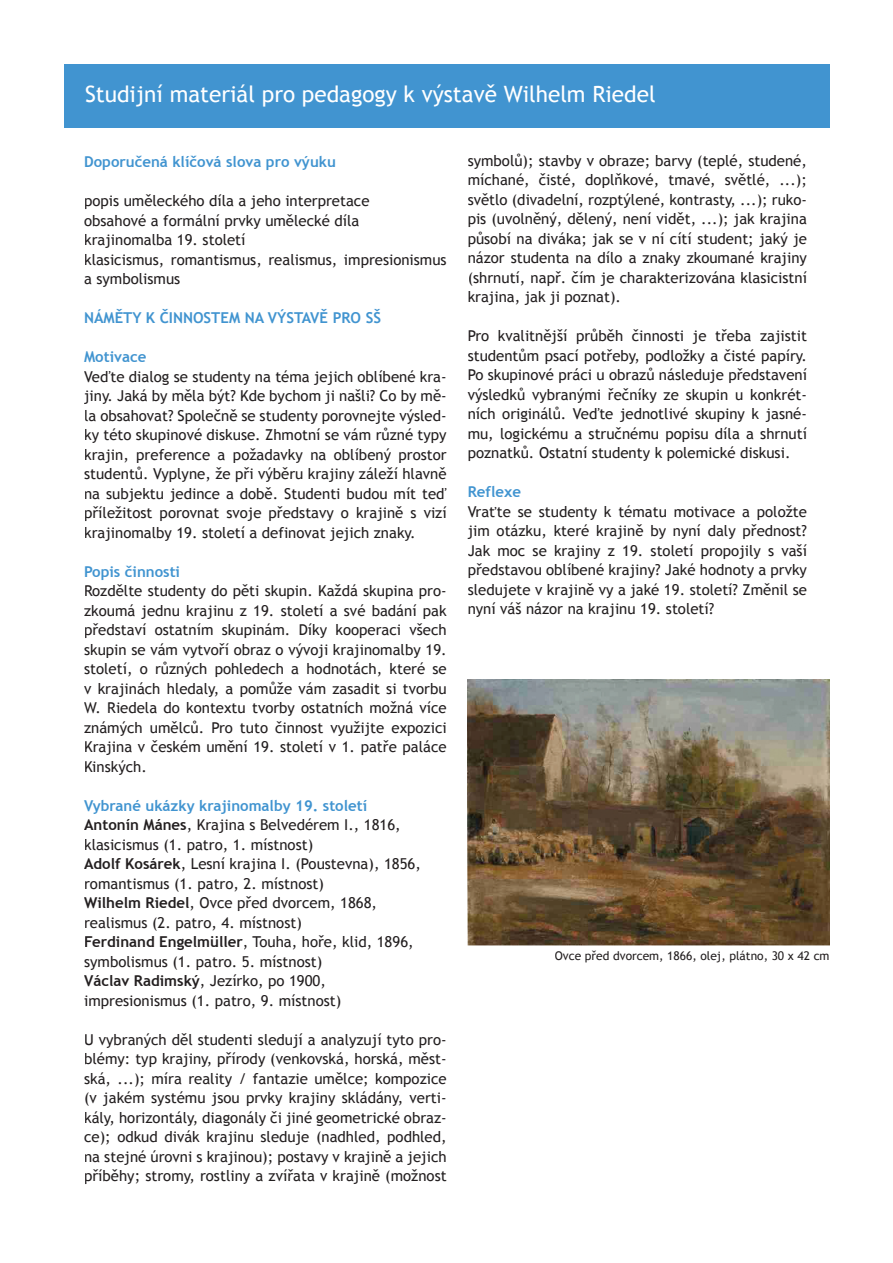
<style>
.page{position:relative;width:893px;height:1263px;background:#fff}
.page>*{position:absolute;margin:0;border:0;box-sizing:border-box;transform-origin:0 0}
.t1{font:22.5px "Trebuchet MS";color:#fff}
.t2{font:15px/19.5px "Trebuchet MS";color:#231f20;text-align:justify}
.t3{font:700 15px "Trebuchet MS";color:#4194d0}
.t4{font:12px "Trebuchet MS";color:#231f20}
.s1{font-weight:700;color:#4194d0}
.s2{font-weight:700}
</style>
<div class="page">
<div style="left:64px;top:64px;width:765px;height:64px;background:#4194d0"></div>
<img style="left:468px;top:679px;width:361px;height:266px">
<h1 class="t1" style="left:85px;top:81px;width:572px">Studijní materiál pro pedagogy k výstavě Wilhelm Riedel</h1>
<p class="t3" style="left:84px;top:153px;width:253px">Doporučená klíčová slova pro výuku</p>
<p class="t2" style="left:84px;top:191px;width:364px;text-align:left">popis uměleckého díla a jeho interpretace<br>obsahové a formální prvky umělecké díla krajinomalba 19. století<br>klasicismus, romantismus, realismus, impresionismus a symbolismus</p>
<p class="t3" style="left:84px;top:309px;width:298px">NÁMĚTY K ČINNOSTEM NA VÝSTAVĚ PRO SŠ</p>
<p class="t3" style="left:84px;top:348px;width:64px">Motivace</p>
<p class="t2" style="left:84px;top:367px;width:364px">Veďte dialog se studenty na téma jejich oblíbené kra&shy;jiny. Jaká by měla být? Kde bychom ji našli? Co by mě&shy;la obsahovat? Společně se studenty porovnejte výsled&shy;ky této skupinové diskuse. Zhmotní se vám různé typy krajin, preference a požadavky na oblíbený prostor studentů. Vyplyne, že při výběru krajiny záleží hlavně na subjektu jedince a době. Studenti budou mít teď příležitost porovnat svoje představy o krajině s vizí krajinomalby 19. století a definovat jejich znaky.</p>
<p class="t3" style="left:84px;top:562px;width:98px">Popis činnosti</p>
<p class="t2" style="left:84px;top:581px;width:364px">Rozdělte studenty do pěti skupin. Každá skupina pro&shy;zkoumá jednu krajinu z 19. století a své badání pak představí ostatním skupinám. Díky kooperaci všech skupin se vám vytvoří obraz o vývoji krajinomalby 19. století, o různých pohledech a hodnotách, které se v krajinách hledaly, a pomůže vám zasadit si tvorbu W. Riedela do kontextu tvorby ostatních možná více známých umělců. Pro tuto činnost využijte expozici Krajina v českém umění 19. století v 1. patře paláce Kinských.</p>
<p class="t2" style="left:84px;top:796px;width:338px;text-align:left"><span class="s1">Vybrané ukázky krajinomalby 19. století </span><span class="s2">Antonín Mánes</span>, Krajina s Belvedérem I., 1816, klasicismus (1. patro, 1. místnost)<br><span class="s2">Adolf Kosárek</span>, Lesní krajina I. (Poustevna), 1856, romantismus (1. patro, 2. místnost)<br><span class="s2">Wilhelm Riedel</span>, Ovce před dvorcem, 1868, realismus (2. patro, 4. místnost)<br><span class="s2">Ferdinand Engelmüller</span>, Touha, hoře, klid, 1896, symbolismus (1. patro. 5. místnost)<br><span class="s2">Václav Radimský</span>, Jezírko, po 1900, impresionismus (1. patro, 9. místnost)</p>
<p class="t2" style="left:84px;top:1030px;width:364px">U vybraných děl studenti sledují a analyzují tyto pro&shy;blémy: typ krajiny, přírody (venkovská, horská, měst&shy;ská, ...); míra reality / fantazie umělce; kompozice (v jakém systému jsou prvky krajiny skládány, verti&shy;kály, horizontály, diagonály či jiné geometrické obraz&shy;ce); odkud divák krajinu sleduje (nadhled, podhled, na stejné úrovni s krajinou); postavy v krajině a jejich příběhy; stromy, rostliny a zvířata v krajině (možnost</p>
<p class="t2" style="left:468px;top:151px;width:341px">symbolů); stavby v obraze; barvy (teplé, studené, míchané, čisté, doplňkové, tmavé, světlé, ...); světlo (divadelní, rozptýlené, kontrasty, ...); ruko&shy;pis (uvolněný, dělený, není vidět, ...); jak krajina působí na diváka; jak se v ní cítí student; jaký je názor studenta na dílo a znaky zkoumané krajiny (shrnutí, např. čím je charakterizována klasicistní krajina, jak ji poznat).</p>
<p class="t2" style="left:468px;top:327px;width:341px">Pro kvalitnější průběh činnosti je třeba zajistit studentům psací potřeby, podložky a čisté papíry.<br>Po skupinové práci u obrazů následuje představení výsledků vybranými řečníky ze skupin u konkrét&shy;ních originálů. Veďte jednotlivé skupiny k jasné&shy;mu, logickému a stručnému popisu díla a shrnutí poznatků. Ostatní studenty k polemické diskusi.</p>
<p class="t3" style="left:468px;top:483px;width:55px">Reflexe</p>
<p class="t2" style="left:468px;top:502px;width:341px">Vraťte se studenty k tématu motivace a položte jim otázku, které krajině by nyní daly přednost?<br>Jak moc se krajiny z 19. století propojily s vaší představou oblíbené krajiny? Jaké hodnoty a prvky sledujete v krajině vy a jaké 19. století? Změnil se nyní váš názor na krajinu 19. století?</p>
<p class="t4" style="left:555px;top:949px;width:276px">Ovce před dvorcem, 1866, olej, plátno, 30 x 42 cm</p>
</div>
